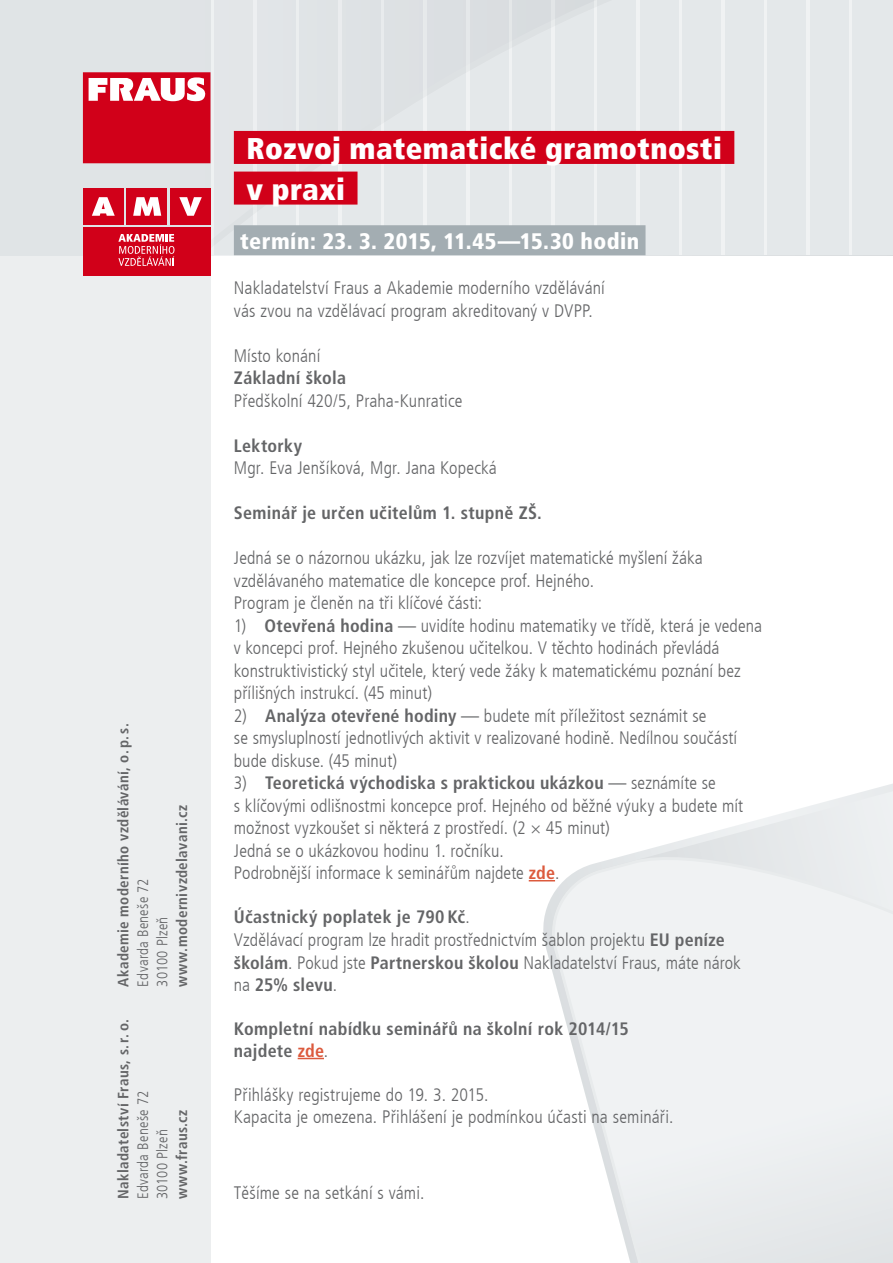
<style>
.page{position:relative;width:893px;height:1263px;background:#fff}
.page>*{position:absolute;margin:0;border:0;box-sizing:border-box;transform-origin:0 0}
.t1{font:900 condensed 30px/40.7px "Frutiger LT Com";letter-spacing:.015em;color:#fff}
.t2{font:900 condensed 22.5px "Frutiger LT Com";letter-spacing:.02em;color:#fff}
.t3{font:300 condensed 18px/22.5px "Frutiger LT Com";letter-spacing:.005em;color:#646567}
.t4{font:700 condensed 18px/22.5px "Frutiger LT Com";letter-spacing:.015em;color:#646567}
.t5{font:700 condensed 15px "Frutiger LT Com";letter-spacing:.025em;color:#646567}
.t6{font:300 condensed 15px/19.5px "Frutiger LT Com";letter-spacing:.015em;color:#646567}
.s1{font-weight:700}
.s2{font-weight:700;color:#dc5a3d}
.s3{color:#dc5a3d}
.s4{font-weight:300}
</style>
<div class="page">
<svg style="left:710px;top:785px;width:183px;height:48px"></svg>
<svg style="left:545px;top:833px;width:348px;height:430px;fill:#f0f2f3"></svg>
<svg style="left:210px;top:0;width:643px;height:255px;fill:#f0f2f3"></svg>
<div style="left:0;top:0;width:210px;height:1263px;background:#eceeef"></div>
<div style="left:215px;top:0;width:38px;height:255px;background:#e3e6e9"></div>
<div style="left:257px;top:0;width:39px;height:255px;background:#e3e6e9"></div>
<div style="left:300px;top:0;width:38px;height:255px;background:#e3e6e9"></div>
<div style="left:342px;top:0;width:39px;height:255px;background:#e3e6e9"></div>
<div style="left:385px;top:0;width:38px;height:255px;background:#e3e6e9"></div>
<div style="left:427px;top:0;width:39px;height:255px;background:#e3e6e9"></div>
<div style="left:470px;top:0;width:38px;height:255px;background:#e3e6e9"></div>
<div style="left:512px;top:0;width:39px;height:255px;background:#e3e6e9"></div>
<div style="left:555px;top:0;width:38px;height:255px;background:#e3e6e9"></div>
<div style="left:597px;top:0;width:39px;height:255px;background:#e3e6e9"></div>
<div style="left:640px;top:0;width:38px;height:255px;background:#e3e6e9"></div>
<div style="left:682px;top:0;width:39px;height:255px;background:#e3e6e9"></div>
<div style="left:725px;top:0;width:38px;height:255px;background:#e3e6e9"></div>
<div style="left:767px;top:0;width:39px;height:255px;background:#e3e6e9"></div>
<div style="left:810px;top:0;width:38px;height:255px;background:#e3e6e9"></div>
<div style="left:853px;top:0;width:40px;height:255px;background:#e3e6e9"></div>
<div style="left:83px;top:188px;width:40px;height:37px;background:#d10019"></div>
<div style="left:127px;top:188px;width:40px;height:37px;background:#d10019"></div>
<div style="left:170px;top:188px;width:40px;height:37px;background:#d10019"></div>
<div style="left:83px;top:227px;width:127px;height:49px;background:#d10019"></div>
<svg style="left:92px;top:197px;width:23px;height:19px"></svg>
<svg style="left:133px;top:197px;width:28px;height:19px"></svg>
<svg style="left:179px;top:197px;width:23px;height:19px"></svg>
<svg style="left:118px;top:234px;width:56px;height:32px"></svg>
<div style="left:83px;top:72px;width:127px;height:91px;background:#d10019"></div>
<svg style="left:89px;top:77px;width:117px;height:24px"></svg>
<svg style="left:529px;top:880px;width:26px;height:1px"></svg>
<svg style="left:298px;top:1058px;width:26px;height:1px"></svg>
<div style="left:234px;top:225px;width:411px;height:30px;background:#a3adb2"></div>
<div style="left:234px;top:131px;width:500px;height:33px;background:#d10019"></div>
<div style="left:234px;top:172px;width:123px;height:33px;background:#d10019"></div>
<p class="t5" style="left:114px;top:986px;width:265px;rotate:-90deg">Akademie moderního vzdělávání, o. p. s.</p>
<p class="t6" style="left:133px;top:986px;width:110px;rotate:-90deg">Edvarda Beneše 72<br>30100 Plzeň</p>
<p class="t5" style="left:173px;top:986px;width:183px;rotate:-90deg">www.modernivzdelavani.cz</p>
<p class="t5" style="left:114px;top:1199px;width:181px;rotate:-90deg">Nakladatelství Fraus, s.r. o.</p>
<p class="t6" style="left:133px;top:1199px;width:110px;rotate:-90deg">Edvarda Beneše 72<br>30100 Plzeň</p>
<p class="t5" style="left:173px;top:1199px;width:91px;rotate:-90deg">www.fraus.cz</p>
<h1 class="t1" style="left:247px;top:128px;width:477px">Rozvoj matematické gramotnosti v praxi</h1>
<p class="t2" style="left:240px;top:228px;width:401px">termín: 23. 3. 2015, 11.45—15.30 hodin</p>
<p class="t3" style="left:234px;top:277px;width:372px">Nakladatelství Fraus a Akademie moderního vzdělávání vás zvou na vzdělávací program akreditovaný v DVPP.</p>
<p class="t3" style="left:234px;top:344px;width:88px">Místo konání</p>
<p class="t4" style="left:234px;top:367px;width:114px">Základní škola</p>
<p class="t3" style="left:234px;top:389px;width:230px">Předškolní 420/5, Praha-Kunratice</p>
<p class="t4" style="left:234px;top:434px;width:70px">Lektorky</p>
<p class="t3" style="left:234px;top:457px;width:265px">Mgr. Eva Jenšíková, Mgr. Jana Kopecká</p>
<p class="t4" style="left:234px;top:502px;width:309px">Seminář je určen učitelům 1. stupně ZŠ.</p>
<p class="t3" style="left:234px;top:547px;width:470px">Jedná se o názornou ukázku, jak lze rozvíjet matematické myšlení žáka vzdělávaného matematice dle koncepce prof. Hejného.<br>Program je členěn na tři klíčové části:</p>
<p class="t3" style="left:234px;top:614px;width:530px">1) <span class="s1">Otevřená hodina</span> — uvidíte hodinu matematiky ve třídě, která je vedena v koncepci prof. Hejného zkušenou učitelkou. V těchto hodinách převládá konstruktivistický styl učitele, který vede žáky k matematickému poznání bez přílišných instrukcí. (45 minut)</p>
<p class="t3" style="left:234px;top:704px;width:505px">2) <span class="s1">Analýza otevřené hodiny</span> — budete mít příležitost seznámit se<br>se smysluplností jednotlivých aktivit v realizované hodině. Nedílnou součástí bude diskuse. (45 minut)</p>
<p class="t3" style="left:234px;top:772px;width:511px">3) <span class="s1">Teoretická východiska s praktickou ukázkou</span> — seznámíte se<br>s klíčovými odlišnostmi koncepce prof. Hejného od běžné výuky a budete mít možnost vyzkoušet si některá z prostředí. (2 × 45 minut)<br>Jedná se o ukázkovou hodinu 1. ročníku.<br>Podrobnější informace k seminářům najdete <span class="s2">zde</span>.</p>
<p class="t3" style="left:234px;top:906px;width:508px"><span class="s1">Účastnický poplatek je 790 Kč</span>.<br>Vzdělávací program lze hradit prostřednictvím šablon projektu <span class="s1">EU peníze školám</span>. Pokud jste <span class="s1">Partnerskou školou</span> Nakladatelství Fraus, máte nárok na <span class="s1">25% slevu</span>.</p>
<p class="t4" style="left:234px;top:1017px;width:397px">Kompletní nabídku seminářů na školní rok 2014/15 najdete <span class="s3">zde</span><span class="s4">.</span></p>
<p class="t3" style="left:234px;top:1083px;width:441px">Přihlášky registrujeme do 19. 3. 2015.<br>Kapacita je omezena. Přihlášení je podmínkou účasti na semináři.</p>
<p class="t3" style="left:234px;top:1182px;width:192px">Těšíme se na setkání s vámi.</p>
</div>
